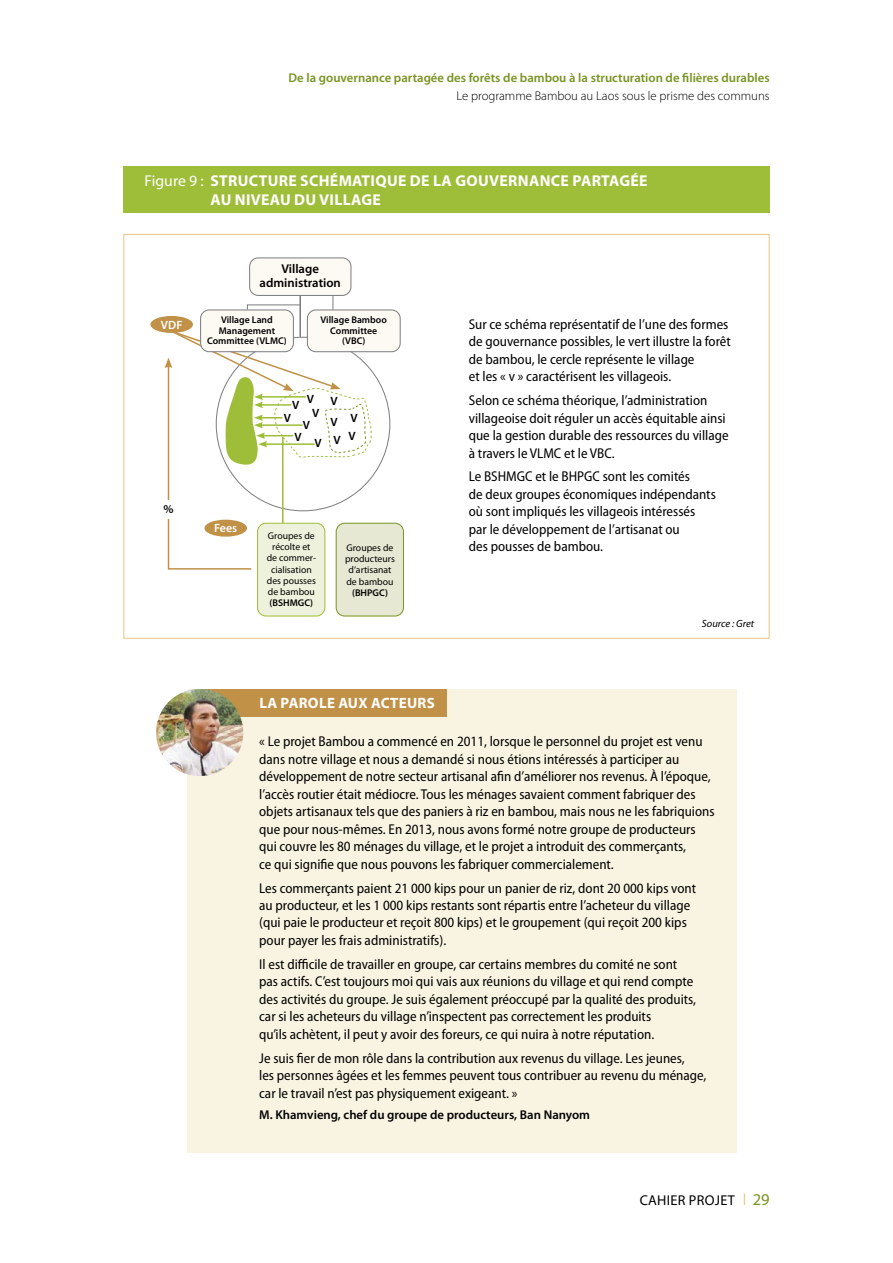
<style>
.page{position:relative;width:893px;height:1263px;background:#fff}
.page>*{position:absolute;margin:0;border:0;box-sizing:border-box;transform-origin:0 0}
.t1{font:700 15.75px/18.9px "Myriad Pro";letter-spacing:.02em;color:#fff}
.t2{font:700 15px "Myriad Pro";letter-spacing:.02em;color:#fff}
.t3{font:semi-condensed 14.25px/17.4px "Myriad Pro";color:#000}
.t4{font:14.25px "Myriad Pro";letter-spacing:.02em;color:#000}
.t5{font:600 12.75px "Myriad Pro";color:#789322}
.t6{font:600 12.75px/13.5px "Myriad Pro";color:#000;text-align:center}
.t7{font:300 12.75px "Myriad Pro";color:#000}
.t8{font:600 12px "Myriad Pro";color:#000}
.t9{font:600 12px "Myriad Pro";color:#fff}
.t10{font:italic 10.5px "Myriad Pro";color:#000}
.t11{font:9.75px/11.2px "Myriad Pro";color:#000;text-align:center}
.t12{font:600 9.75px/10.5px "Myriad Pro";color:#000;text-align:center}
.s1{font-weight:400}
.s2{color:#e9c381}
.s3{font-size:16.5px;color:#789322}
</style>
<div class="page">
<div style="left:123px;top:166px;width:647px;height:47px;background:#9ebd38"></div>
<div style="left:187px;top:689px;width:550px;height:463px;background:#f9f4e2"></div>
<div style="left:200px;top:689px;width:246px;height:27px;background:#c09146"></div>
<img style="left:156px;top:689px;width:87px;height:87px;border-radius:44px">
<div style="left:150px;top:316px;width:43px;height:17px;background:#c09146;border-radius:50%"></div>
<div style="left:307px;top:310px;width:93px;height:42px;background:#fdf9f3;border-radius:9px"></div>
<div style="left:307px;top:310px;width:94px;height:42px;border:1px solid #7b7c7e;border-radius:9px"></div>
<svg style="left:165px;top:328px;width:206px;height:242px"></svg>
<div style="left:258px;top:523px;width:67px;height:93px;background:#eef2dc;border-radius:9px"></div>
<div style="left:257px;top:523px;width:68px;height:93px;border:1px solid #9ebd38;border-radius:9px"></div>
<div style="left:336px;top:523px;width:67px;height:93px;background:#e6e8d3;border-radius:9px"></div>
<div style="left:336px;top:523px;width:68px;height:93px;border:1px solid #789322;border-radius:9px"></div>
<hr style="left:299px;top:296px;width:2px;height:41px;background:#7b7c7e">
<svg style="left:247px;top:304px;width:53px;height:6px"></svg>
<svg style="left:333px;top:296px;width:1px;height:14px"></svg>
<div style="left:250px;top:258px;width:101px;height:37px;background:#fdf9f3;border-radius:9px"></div>
<div style="left:249px;top:258px;width:102px;height:38px;border:1px solid #7b7c7e;border-radius:9px"></div>
<div style="left:201px;top:310px;width:92px;height:42px;background:#fdf9f3;border-radius:9px"></div>
<div style="left:200px;top:310px;width:94px;height:42px;border:1px solid #7b7c7e;border-radius:9px"></div>
<p class="t5" style="left:289px;top:69px;width:483px">De la gouvernance partagée des forêts de bambou à la structuration de filières durables</p>
<p class="t7" style="left:457px;top:89px;width:315px">Le programme Bambou au Laos sous le prisme des communs</p>
<p class="t1" style="left:211px;top:170px;width:438px;text-indent:-66px"><span class="s1">Figure 9 :</span> STRUCTURE SCHÉMATIQUE DE LA GOUVERNANCE PARTAGÉE<br>AU NIVEAU DU VILLAGE</p>
<p class="t6" style="left:260px;top:262px;width:83px">Village administration</p>
<p class="t12" style="left:207px;top:314px;width:81px">Village Land<br>Management<br>Committee (VLMC)</p>
<p class="t9" style="left:161px;top:317px;width:23px">VDF</p>
<p class="t12" style="left:321px;top:314px;width:68px">Village Bamboo<br>Committee (VBC)</p>
<p class="t8" style="left:163px;top:502px;width:12px">%</p>
<p class="t8" style="left:307px;top:391px;width:9px">V</p>
<p class="t8" style="left:292px;top:397px;width:9px">V</p>
<p class="t8" style="left:312px;top:405px;width:9px">V</p>
<p class="t8" style="left:284px;top:410px;width:9px">V</p>
<p class="t8" style="left:303px;top:417px;width:9px">V</p>
<p class="t8" style="left:331px;top:393px;width:9px">V</p>
<p class="t8" style="left:330px;top:414px;width:9px">V</p>
<p class="t8" style="left:351px;top:411px;width:9px">V</p>
<p class="t8" style="left:294px;top:430px;width:9px">V</p>
<p class="t8" style="left:314px;top:435px;width:9px">V</p>
<p class="t8" style="left:334px;top:430px;width:24px">V V</p>
<p class="t9" style="left:214px;top:521px;width:25px">Fees</p>
<p class="t11" style="left:267px;top:530px;width:51px">Groupes de récolte et de commer&shy;cialisation des pousses de bambou</p>
<p class="t12" style="left:270px;top:598px;width:45px">(BSHMGC)</p>
<p class="t11" style="left:345px;top:542px;width:51px">Groupes de producteurs d’artisanat de bambou</p>
<p class="t12" style="left:352px;top:587px;width:37px">(BHPGC)</p>
<p class="t2" style="left:259px;top:693px;width:177px">LA PAROLE AUX ACTEURS</p>
<p class="t3" style="left:469px;top:316px;width:264px">Sur ce schéma représentatif de l’une des formes de gouvernance possibles, le vert illustre la forêt de bambou, le cercle représente le village<br>et les « v » caractérisent les villageois.</p>
<p class="t3" style="left:469px;top:392px;width:261px">Selon ce schéma théorique, l’administration villageoise doit réguler un accès équitable ainsi que la gestion durable des ressources du village à travers le VLMC et le VBC.</p>
<p class="t3" style="left:469px;top:468px;width:249px">Le BSHMGC et le BHPGC sont les comités<br>de deux groupes économiques indépendants où sont impliqués les villageois intéressés par le développement de l’artisanat ou<br>des pousses de bambou.</p>
<p class="t10" style="left:702px;top:617px;width:54px">Source : Gret</p>
<p class="t3" style="left:259px;top:733px;width:457px">« Le projet Bambou a commencé en 2011, lorsque le personnel du projet est venu dans notre village et nous a demandé si nous étions intéressés à participer au développement de notre secteur artisanal afin d’améliorer nos revenus. À l’époque, l’accès routier était médiocre. Tous les ménages savaient comment fabriquer des objets artisanaux tels que des paniers à riz en bambou, mais nous ne les fabriquions que pour nous-mêmes. En 2013, nous avons formé notre groupe de producteurs qui couvre les 80 ménages du village, et le projet a introduit des commerçants,<br>ce qui signifie que nous pouvons les fabriquer commercialement.</p>
<p class="t3" style="left:259px;top:879px;width:438px">Les commerçants paient 21 000 kips pour un panier de riz, dont 20 000 kips vont au producteur, et les 1 000 kips restants sont répartis entre l’acheteur du village (qui paie le producteur et reçoit 800 kips) et le groupement (qui reçoit 200 kips pour payer les frais administratifs).</p>
<p class="t3" style="left:259px;top:956px;width:438px">Il est difficile de travailler en groupe, car certains membres du comité ne sont pas actifs. C’est toujours moi qui vais aux réunions du village et qui rend compte des activités du groupe. Je suis également préoccupé par la qualité des produits, car si les acheteurs du village n’inspectent pas correctement les produits<br>qu’ils achètent, il peut y avoir des foreurs, ce qui nuira à notre réputation.</p>
<p class="t3" style="left:259px;top:1049px;width:449px">Je suis fier de mon rôle dans la contribution aux revenus du village. Les jeunes,<br>les personnes âgées et les femmes peuvent tous contribuer au revenu du ménage, car le travail n’est pas physiquement exigeant. »</p>
<p class="t6" style="left:259px;top:1108px;width:332px">M. Khamvieng, chef du groupe de producteurs, Ban Nanyom</p>
<p class="t4" style="left:640px;top:1191px;width:131px">CAHIER PROJET <span class="s2">❘</span> <span class="s3">29</span></p>
</div>
